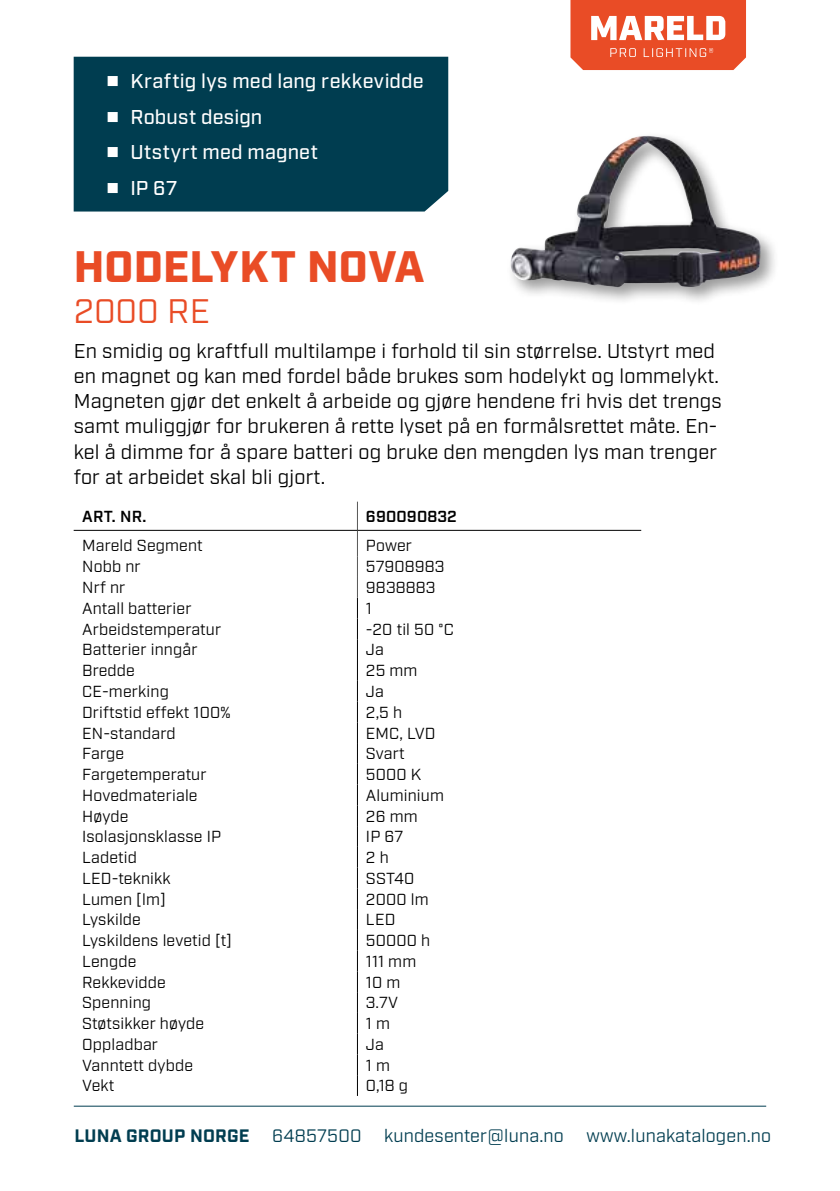
<style>
.page{position:relative;width:840px;height:1191px;background:#fff}
.page>*{position:absolute;margin:0;border:0;box-sizing:border-box;transform-origin:0 0}
.t1{font:900 44px "Industry";color:#e94c26}
.t2{font:34px "Industry";color:#e94c26}
.t3{font:20px/25px "Industry";letter-spacing:.01em;color:#000}
.t4{font:500 20px/35.4px "Industry";letter-spacing:.01em;color:#fff}
.t5{font:18px "Industry";letter-spacing:.01em;color:#003d50}
.t6{font:700 18px "Industry";letter-spacing:.01em;color:#003d50}
.t7{font:16px "Industry";letter-spacing:.01em;color:#000}
.t8{font:600 16px "Industry";letter-spacing:.01em;color:#000}
</style>
<div class="page">
<hr style="left:74px;top:1105px;width:691px;height:1px;background:#003d50">
<div style="left:505px;top:131px;width:274px;height:175px;background:#000;opacity:.4"></div>
<img style="left:588px;top:136px;width:58px;height:58px">
<svg style="left:357px;top:501px;width:1px;height:595px"></svg>
<hr style="left:74px;top:530px;width:283px;height:1px;background:#000">
<hr style="left:357px;top:530px;width:284px;height:1px;background:#000">
<div style="left:74px;top:57px;width:374px;height:154px;background:#003d50"></div>
<svg style="left:570px;top:0;width:175px;height:70px"></svg>
<svg style="left:108px;top:76px;width:10px;height:10px"></svg>
<svg style="left:108px;top:112px;width:10px;height:10px"></svg>
<svg style="left:108px;top:147px;width:10px;height:10px"></svg>
<svg style="left:108px;top:182px;width:10px;height:10px"></svg>
<p class="t4" style="left:130px;top:64px;width:295px">Kraftig lys med lang rekkevidde<br>Robust design<br>Utstyrt med magnet<br>IP 67</p>
<h1 class="t1" style="left:74px;top:240px;width:352px">HODELYKT NOVA</h1>
<h2 class="t2" style="left:74px;top:291px;width:138px">2000 RE</h2>
<p class="t3" style="left:74px;top:339px;width:649px">En smidig og kraftfull multilampe i forhold til sin størrelse. Utstyrt med en magnet og kan med fordel både brukes som hodelykt og lommelykt.<br>Magneten gjør det enkelt å arbeide og gjøre hendene fri hvis det trengs samt muliggjør for brukeren å rette lyset på en formålsrettet måte. En&shy;kel å dimme for å spare batteri og bruke den mengden lys man trenger for at arbeidet skal bli gjort.</p>
<p class="t8" style="left:82px;top:507px;width:65px">ART. NR.</p>
<p class="t8" style="left:366px;top:507px;width:92px">690090832</p>
<p class="t7" style="left:82px;top:535px;width:122px">Mareld Segment</p>
<p class="t7" style="left:366px;top:535px;width:47px">Power</p>
<p class="t7" style="left:82px;top:557px;width:60px">Nobb nr</p>
<p class="t7" style="left:366px;top:557px;width:80px">57908983</p>
<p class="t7" style="left:82px;top:578px;width:45px">Nrf nr</p>
<p class="t7" style="left:366px;top:578px;width:71px">9838883</p>
<p class="t7" style="left:82px;top:599px;width:111px">Antall batterier</p>
<p class="t7" style="left:366px;top:599px;width:7px">1</p>
<p class="t7" style="left:82px;top:619px;width:140px">Arbeidstemperatur</p>
<p class="t7" style="left:366px;top:619px;width:89px">-20 til 50 °C</p>
<p class="t7" style="left:82px;top:640px;width:117px">Batterier inngår</p>
<p class="t7" style="left:366px;top:640px;width:19px">Ja</p>
<p class="t7" style="left:82px;top:661px;width:54px">Bredde</p>
<p class="t7" style="left:366px;top:661px;width:53px">25 mm</p>
<p class="t7" style="left:82px;top:682px;width:88px">CE-merking</p>
<p class="t7" style="left:366px;top:682px;width:19px">Ja</p>
<p class="t7" style="left:82px;top:702px;width:150px">Driftstid effekt 100%</p>
<p class="t7" style="left:366px;top:702px;width:38px">2,5 h</p>
<p class="t7" style="left:82px;top:723px;width:95px">EN-standard</p>
<p class="t7" style="left:366px;top:723px;width:71px">EMC, LVD</p>
<p class="t7" style="left:82px;top:744px;width:43px">Farge</p>
<p class="t7" style="left:366px;top:744px;width:40px">Svart</p>
<p class="t7" style="left:82px;top:765px;width:126px">Fargetemperatur</p>
<p class="t7" style="left:366px;top:765px;width:57px">5000 K</p>
<p class="t7" style="left:82px;top:785px;width:117px">Hovedmateriale</p>
<p class="t7" style="left:366px;top:785px;width:79px">Aluminium</p>
<p class="t7" style="left:82px;top:806px;width:48px">Høyde</p>
<p class="t7" style="left:366px;top:806px;width:53px">26 mm</p>
<p class="t7" style="left:82px;top:827px;width:140px">Isolasjonsklasse IP</p>
<p class="t7" style="left:366px;top:827px;width:39px">IP 67</p>
<p class="t7" style="left:82px;top:848px;width:56px">Ladetid</p>
<p class="t7" style="left:366px;top:848px;width:24px">2 h</p>
<p class="t7" style="left:82px;top:868px;width:90px">LED-teknikk</p>
<p class="t7" style="left:366px;top:868px;width:50px">SST40</p>
<p class="t7" style="left:82px;top:889px;width:85px">Lumen [lm]</p>
<p class="t7" style="left:366px;top:889px;width:64px">2000 lm</p>
<p class="t7" style="left:82px;top:910px;width:60px">Lyskilde</p>
<p class="t7" style="left:366px;top:910px;width:31px">LED</p>
<p class="t7" style="left:82px;top:931px;width:151px">Lyskildens levetid [t]</p>
<p class="t7" style="left:366px;top:931px;width:66px">50000 h</p>
<p class="t7" style="left:82px;top:951px;width:56px">Lengde</p>
<p class="t7" style="left:366px;top:951px;width:52px">111 mm</p>
<p class="t7" style="left:82px;top:972px;width:85px">Rekkevidde</p>
<p class="t7" style="left:366px;top:972px;width:36px">10 m</p>
<p class="t7" style="left:82px;top:993px;width:70px">Spenning</p>
<p class="t7" style="left:366px;top:993px;width:33px">3.7V</p>
<p class="t7" style="left:82px;top:1014px;width:123px">Støtsikker høyde</p>
<p class="t7" style="left:366px;top:1014px;width:25px">1 m</p>
<p class="t7" style="left:82px;top:1034px;width:77px">Oppladbar</p>
<p class="t7" style="left:366px;top:1034px;width:19px">Ja</p>
<p class="t7" style="left:82px;top:1055px;width:112px">Vanntett dybde</p>
<p class="t7" style="left:366px;top:1055px;width:25px">1 m</p>
<p class="t7" style="left:82px;top:1076px;width:34px">Vekt</p>
<p class="t7" style="left:366px;top:1076px;width:44px">0,18 g</p>
<p class="t6" style="left:74px;top:1125px;width:176px">LUNA GROUP NORGE</p>
<p class="t5" style="left:272px;top:1125px;width:91px">64857500</p>
<p class="t5" style="left:384px;top:1125px;width:181px">kundesenter@luna.no</p>
<p class="t5" style="left:586px;top:1125px;width:186px">www.lunakatalogen.no</p>
</div>
